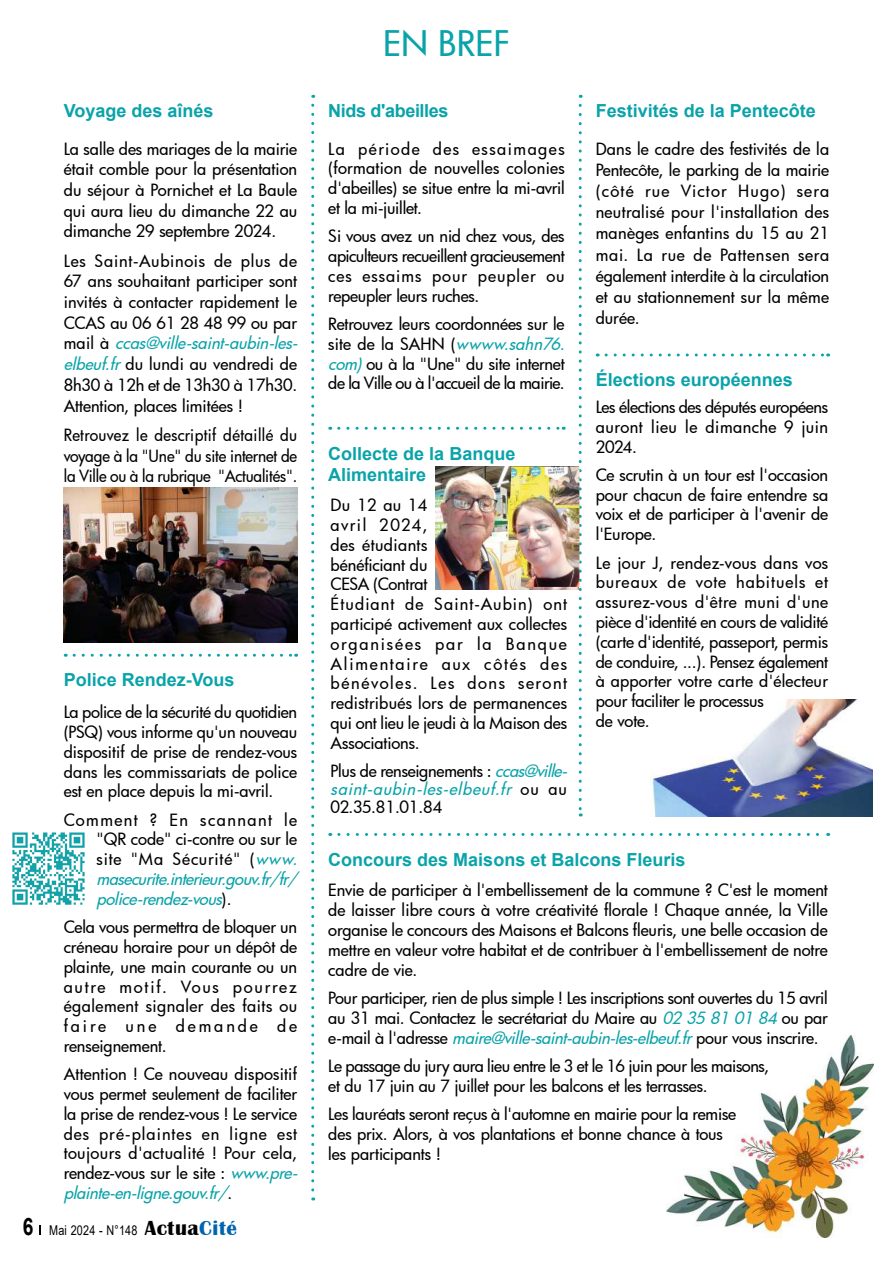
<style>
.page{position:relative;width:893px;height:1263px;background:#fff}
.page>*{position:absolute;margin:0;border:0;box-sizing:border-box;transform-origin:0 0}
.t1{font:500 34.5px "Futura";color:#09a3a9}
.t2{font:700 18px/21.6px "Arial";color:#09a3a9}
.t3{font:700 18px "Arial";letter-spacing:-.02em;color:#09a3a9}
.t4{font:500 16.5px/19.8px "Futura";letter-spacing:-.005em;color:#000;text-align:justify}
.t5{font:500 16.5px/19.8px "Futura";letter-spacing:.015em;color:#000}
.t6{font:500 16.5px/19.8px "Futura";letter-spacing:.055em;color:#000}
.t7{font:500 16.5px/20.7px "Futura";letter-spacing:-.005em;color:#000;text-align:justify;scale:.95 1}
.t8{font:13.5px "Arial";letter-spacing:.02em;color:#000;scale:.8 1}
.s1{font-style:italic;color:#09a3a9}
.s2{font-weight:700;font-size:24px}
.s3{font-family:"Britannic";font-weight:700;font-size:21px}
.s4{font-family:"Britannic";font-weight:700;font-size:21px;color:#0064af}
</style>
<div class="page">
<svg style="left:339px;top:833px;width:490px;height:3px"></svg>
<svg style="left:579px;top:105px;width:3px;height:711px"></svg>
<svg style="left:311px;top:95px;width:3px;height:1095px"></svg>
<img style="left:666px;top:1035px;width:207px;height:202px">
<svg style="left:606px;top:353px;width:223px;height:3px"></svg>
<svg style="left:74px;top:654px;width:223px;height:3px"></svg>
<img style="left:652px;top:699px;width:221px;height:117px">
<img style="left:12px;top:832px;width:73px;height:73px">
<img style="left:64px;top:487px;width:233px;height:156px">
<svg style="left:339px;top:427px;width:225px;height:3px"></svg>
<img style="left:436px;top:466px;width:143px;height:123px">
<img style="left:508px;top:466px;width:71px;height:121px">
<h1 class="t1" style="left:383px;top:20px;width:128px">EN BREF</h1>
<p class="t2" style="left:64px;top:100px;width:151px">Voyage des aînés</p>
<p class="t3" style="left:328px;top:98px;width:122px">Nids d'abeilles</p>
<p class="t2" style="left:596px;top:100px;width:222px">Festivités de la Pentecôte</p>
<p class="t4" style="left:64px;top:138px;width:235px;line-height:20.7px">La salle des mariages de la mairie était comble pour la présentation du séjour à Pornichet et La Baule qui aura lieu du dimanche 22 au dimanche 29 septembre 2024.</p>
<p class="t4" style="left:64px;top:250px;width:239px;line-height:20.7px;text-align:left">Les Saint-Aubinois de plus de<br>67 ans souhaitant participer sont invités à contacter rapidement le<br>CCAS au 06 61 28 48 99 ou par m a i l à <span class="s1">ccas@ville-saint-aubin-les&shy;elbeuf.fr</span>du lundi au vendredi de<br>8h30 à 12h et de 13h30 à 17h30.<br>Attention, places limitées !</p>
<p class="t7" style="left:64px;top:424px;width:247px">Retrouvez le descriptif détaillé du voyage à la "Une" du site internet de la Ville ou à la rubrique "Actualités".</p>
<p class="t2" style="left:64px;top:669px;width:172px">Police Rendez-Vous</p>
<p class="t4" style="left:64px;top:702px;width:235px">La police de la sécurité du quotidien (PSQ) vous informe qu'un nouveau dispositif de prise de rendez-vous dans les commissariats de police est en place depuis la mi-avril.</p>
<p class="t6" style="left:97px;top:809px;width:207px;text-indent:-33px">Comment ? En scannant le "QR code" ci-contre ou sur le site "Ma Sécurité" (<span class="s1">www. masecurite.interieur.gouv.fr/fr/ police-rendez-vous</span>) .</p>
<p class="t4" style="left:64px;top:917px;width:235px">Cela vous permettra de bloquer un créneau horaire pour un dépôt de plainte, une main courante ou un autre motif. Vous pourrez également signaler des faits ou faire une demande de renseignement.</p>
<p class="t4" style="left:64px;top:1064px;width:240px;text-align:left">Attention ! Ce nouveau dispositif vous permet seulement de faciliter la prise de rendez-vous ! Le service des pré-plaintes en ligne est toujours d'actualité ! Pour cela, rendez-vous sur le site : <span class="s1">www.pre&shy;plainte-en-ligne.gouv.fr/</span>.</p>
<p class="t8" style="left:23px;top:1221px;width:269px"><span class="s2">6</span> Mai 2024 - N°148 <span class="s3">Actua</span><span class="s4">Cité</span></p>
<p class="t4" style="left:328px;top:138px;width:238px">La période des essaimages (formation de nouvelles colonies d'abeilles) se situe entre la mi-avril et la mi-juillet.</p>
<p class="t4" style="left:328px;top:226px;width:238px">Si vous avez un nid chez vous, des apiculteurs recueillent gracieusement ces essaims pour peupler ou repeupler leurs ruches.</p>
<p class="t4" style="left:328px;top:314px;width:242px;text-align:left">Retrouvez leurs coordonnées sur le s i te d e l a SA H N (<span class="s1">wwww.sahn76. com)</span>ou à la "Une" du site internet de la Ville ou à l'accueil de la mairie.</p>
<p class="t2" style="left:328px;top:443px;width:189px">Collecte de la Banque<br>Alimentaire</p>
<p class="t5" style="left:331px;top:495px;width:238px">Du 12 au 14<br>avril 2024,<br>des étudiants<br>bénéficiant du<br>CESA (Contrat<br>Étudiant de Saint-Aubin) ont participé activement aux collectes organisées par la Banque<br>Alimentaire aux côtés des bénévoles. Les dons seront redistribués lors de permanences qui ont lieu le jeudi à la Maison des<br>Associations.</p>
<p class="t4" style="left:331px;top:762px;width:243px;line-height:18px;text-align:left">Plus de renseignements : <span class="s1">ccas@ville&shy;saint-aubin-les-elbeuf.fr</span> o u a u<br>02.35.81.01.84</p>
<p class="t4" style="left:596px;top:138px;width:235px;line-height:21.1px">Dans le cadre des festivités de la Pentecôte, le parking de la mairie (côté rue Victor Hugo) sera neutralisé pour l'installation des manèges enfantins du 15 au 21 mai. La rue de Pattensen sera également interdite à la circulation et au stationnement sur la même durée.</p>
<p class="t2" style="left:596px;top:369px;width:199px">Élections européennes</p>
<p class="t4" style="left:596px;top:397px;width:234px">Les élections des députés européens auront lieu le dimanche 9 juin 2024.</p>
<p class="t4" style="left:596px;top:464px;width:234px">Ce scrutin à un tour est l'occasion pour chacun de faire entendre sa voix et de participer à l'avenir de l'Europe.</p>
<p class="t4" style="left:596px;top:552px;width:234px;text-align:left">Le jour J, rendez-vous dans vos bureaux de vote habituels et assurez-vous d'être muni d'une pièce d'identité en cours de validité (carte d'identité, passeport, permis de conduire, ...). Pensez également à apporter votre carte d'électeur pour faciliter le processus<br>de vote.</p>
<p class="t2" style="left:328px;top:849px;width:359px">Concours des Maisons et Balcons Fleuris</p>
<p class="t4" style="left:328px;top:880px;width:501px">Envie de participer à l'embellissement de la commune ? C'est le moment de laisser libre cours à votre créativité florale ! Chaque année, la Ville organise le concours des Maisons et Balcons fleuris, une belle occasion de mettre en valeur votre habitat et de contribuer à l'embellissement de notre cadre de vie.</p>
<p class="t4" style="left:328px;top:988px;width:501px">Pour participer, rien de plus simple ! Les inscriptions sont ouvertes du 15 avril au 31 mai. Contactez le secrétariat du Maire au <span class="s1">02 35 81 01 84</span> ou par e - m a i l à l ' a d ress e <span class="s1">maire@ville-saint-aubin-les-elbeuf.fr</span>p o u r vo u s i n s c r i re .</p>
<p class="t4" style="left:328px;top:1055px;width:442px">Le passage du jury aura lieu entre le 3 et le 16 juin pour les maisons, et du 17 juin au 7 juillet pour les balcons et les terrasses.</p>
<p class="t4" style="left:328px;top:1104px;width:409px;text-align:left">Les lauréats seront reçus à l'automne en mairie pour la remise des prix. Alors, à vos plantations et bonne chance à tous les participants !</p>
</div>
